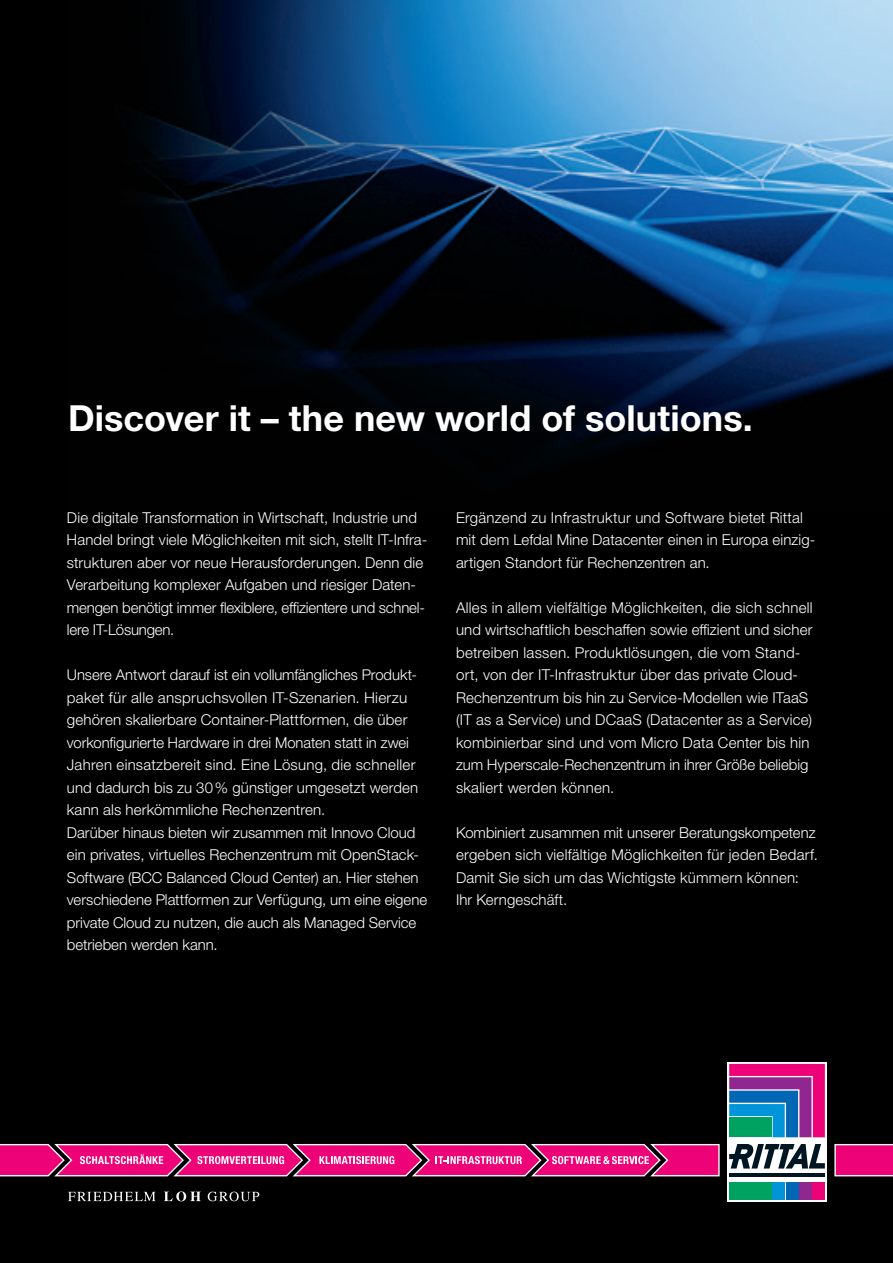
<style>
.page{position:relative;width:893px;height:1263px;background:#000}
.page>*{position:absolute;margin:0;border:0;box-sizing:border-box;transform-origin:0 0}
.t1{font:700 36px "Neue Helvetica For Rittal";color:#fff}
.t2{font:300 15px/22.5px "Neue Helvetica For Rittal";letter-spacing:.005em;color:#fff}
.t3{font:300 14.85px "Neue Helvetica For Rittal";letter-spacing:.005em;color:#fff}
.s1{font-size:14.85px}
</style>
<div class="page">
<img style="left:140px;top:0;width:753px;height:450px">
<svg style="left:68px;top:1191px;width:191px;height:10px"></svg>
<svg style="left:727px;top:1062px;width:100px;height:139px;fill:#fff"></svg>
<hr style="left:729px;top:1173px;width:96px;height:3px;background:#011622">
<svg style="left:729px;top:1144px;width:96px;height:24px"></svg>
<div style="left:729px;top:1182px;width:42px;height:17px;background:#00a261"></div>
<div style="left:773px;top:1182px;width:12px;height:17px;background:#0095d9"></div>
<div style="left:786px;top:1182px;width:12px;height:17px;background:#0166b3"></div>
<div style="left:799px;top:1182px;width:12px;height:17px;background:#90268f"></div>
<svg style="left:729px;top:1064px;width:96px;height:73px"></svg>
<div style="left:813px;top:1182px;width:12px;height:17px;background:#ed0277"></div>
<svg style="left:834px;top:1144px;width:59px;height:32px"></svg>
<svg style="left:0;top:1144px;width:720px;height:32px"></svg>
<h1 class="t1" style="left:68px;top:396px;width:686px">Discover it – the new world of solutions.</h1>
<p class="t2" style="left:67px;top:506px;width:362px">Die digitale Transformation in Wirtschaft, Industrie und Handel bringt viele Möglichkeiten mit sich, stellt IT-Infra&shy;strukturen aber vor neue Herausforderungen. Denn die Verarbeitung komplexer Aufgaben und riesiger Daten&shy;mengen benötigt immer flexiblere, effizientere und schnel&shy;lere IT-Lösungen.</p>
<p class="t3" style="left:67px;top:666px;width:352px">Unsere Antwort darauf ist ein vollumfängliches Produkt-</p>
<p class="t2" style="left:67px;top:686px;width:344px;text-align:justify">paket für alle anspruchsvollen IT-Szenarien. Hierzu gehören skalierbare Container-Plattformen, die über vorkonfigurierte Hardware in drei Monaten statt in zwei</p>
<p class="t3" style="left:67px;top:756px;width:350px">Jahren einsatzbereit sind. Eine Lösung, die schneller</p>
<p class="t2" style="left:67px;top:776px;width:362px"><span class="s1">und</span> dadurch bis zu 30% günstiger umgesetzt werden kann als herkömmliche Rechenzentren.<br>Darüber hinaus bieten wir zusammen mit Innovo Cloud ein privates, virtuelles Rechenzentrum mit OpenStack-Software (BCC Balanced Cloud Center) an. Hier stehen verschiedene Plattformen zur Verfügung, um eine eigene private Cloud zu nutzen, die auch als Managed Service betrieben werden kann.</p>
<p class="t2" style="left:456px;top:506px;width:361px">Ergänzend zu Infrastruktur und Software bietet Rittal mit dem Lefdal Mine Datacenter einen in Europa einzig&shy;artigen Standort für Rechenzentren an.</p>
<p class="t2" style="left:456px;top:596px;width:358px">Alles in allem vielfältige Möglichkeiten, die sich schnell und wirtschaftlich beschaffen sowie effizient und sicher betreiben lassen. Produktlösungen, die vom Stand&shy;ort, von der IT-Infrastruktur über das private Cloud-Rechenzentrum bis hin zu Service-Modellen wie ITaaS (IT as a Service) und DCaaS (Datacenter as a Service) kombinierbar sind und vom Micro Data Center bis hin zum Hyperscale-Rechenzentrum in ihrer Größe beliebig skaliert werden können.</p>
<p class="t2" style="left:456px;top:821px;width:363px">Kombiniert zusammen mit unserer Beratungskompetenz ergeben sich vielfältige Möglichkeiten für jeden Bedarf.<br>Damit Sie sich um das Wichtigste kümmern können:<br>Ihr Kerngeschäft.</p>
</div>
